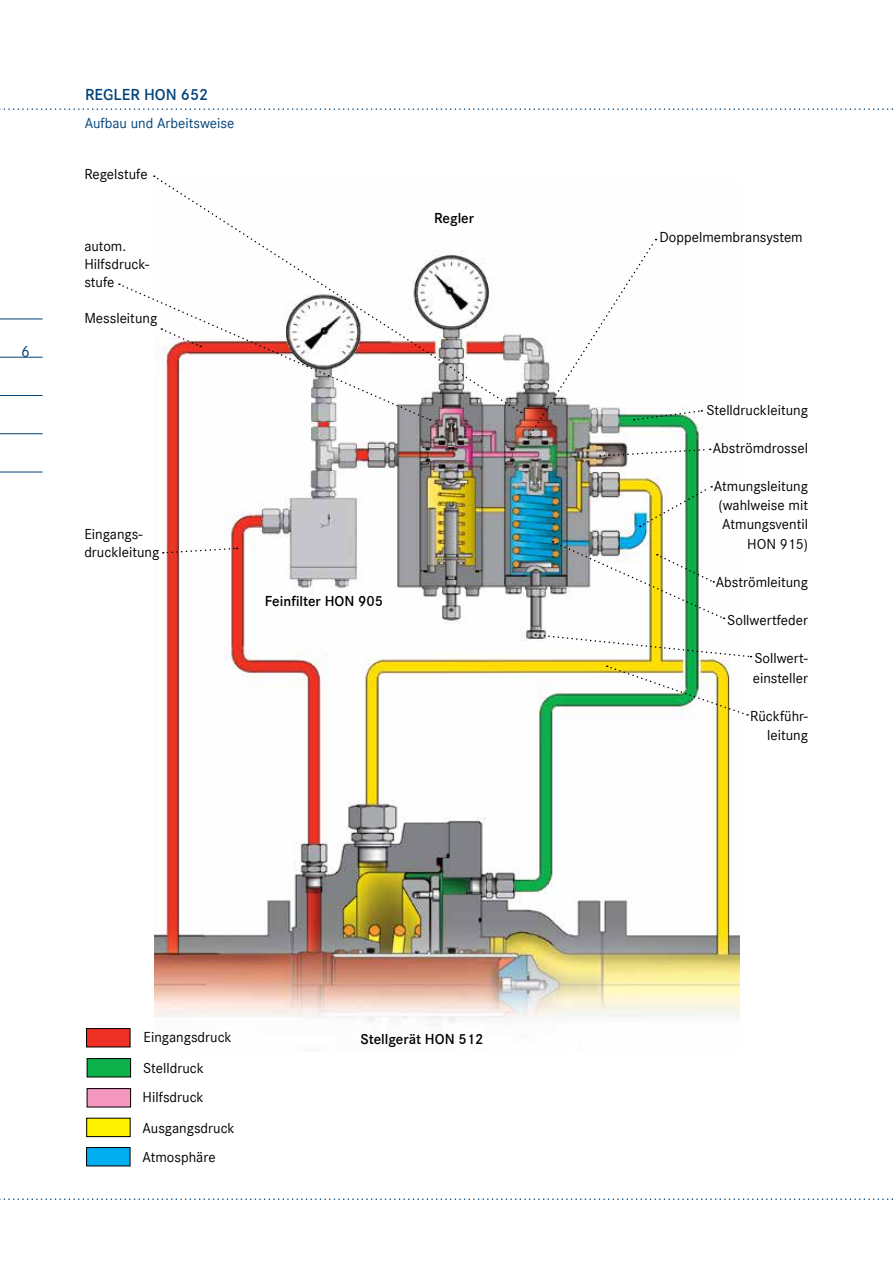
<style>
.page{position:relative;width:893px;height:1263px;background:#fff}
.page>*{position:absolute;margin:0;border:0;box-sizing:border-box;transform-origin:0 0}
.t1{font:700 16.5px "Corporate S";color:#00427a}
.t2{font:16.5px "Corporate S";color:#00427a}
.t3{font:15px/19.2px "Corporate S";color:#000}
.t4{font:700 15px "Corporate S";color:#000}
.t5{font:15px "Corporate S";color:#00427a}
</style>
<div class="page">
<hr style="left:0;top:319px;width:43px;height:1px;background:#00427a">
<hr style="left:0;top:357px;width:43px;height:1px;background:#00427a">
<hr style="left:0;top:395px;width:43px;height:1px;background:#00427a">
<hr style="left:0;top:433px;width:43px;height:1px;background:#00427a">
<hr style="left:0;top:472px;width:43px;height:1px;background:#00427a">
<svg style="left:0;top:108px;width:893px;height:2px"></svg>
<svg style="left:0;top:1198px;width:893px;height:2px"></svg>
<img style="left:154px;top:238px;width:585px;height:784px">
<div style="left:87px;top:1028px;width:43px;height:19px;background:#ee3124"></div>
<div style="left:86px;top:1028px;width:44px;height:19px;border:1px solid #000"></div>
<div style="left:87px;top:1058px;width:44px;height:19px;background:#0db14b"></div>
<div style="left:87px;top:1058px;width:44px;height:19px;border:1px solid #000"></div>
<div style="left:87px;top:1088px;width:44px;height:19px;background:#f498c0"></div>
<div style="left:87px;top:1088px;width:44px;height:19px;border:1px solid #000"></div>
<div style="left:87px;top:1118px;width:43px;height:18px;background:#fff200"></div>
<div style="left:86px;top:1118px;width:45px;height:19px;border:1px solid #000"></div>
<div style="left:87px;top:1147px;width:43px;height:19px;background:#00aeef"></div>
<div style="left:86px;top:1147px;width:44px;height:19px;border:1px solid #000"></div>
<svg style="left:156px;top:178px;width:365px;height:235px"></svg>
<svg style="left:119px;top:284px;width:312px;height:137px"></svg>
<svg style="left:163px;top:547px;width:75px;height:7px"></svg>
<svg style="left:640px;top:486px;width:72px;height:41px"></svg>
<svg style="left:553px;top:541px;width:172px;height:78px"></svg>
<svg style="left:521px;top:239px;width:190px;height:218px"></svg>
<svg style="left:535px;top:634px;width:216px;height:24px"></svg>
<img style="left:607px;top:665px;width:141px;height:51px">
<p class="t2" style="left:21px;top:340px;width:10px">6</p>
<p class="t1" style="left:85px;top:83px;width:125px">Regler HON 652</p>
<p class="t5" style="left:85px;top:112px;width:151px">Aufbau und Arbeitsweise</p>
<p class="t3" style="left:84px;top:163px;width:65px">Regelstufe</p>
<p class="t3" style="left:84px;top:236px;width:66px;line-height:18px">autom.<br>Hilfsdruck&shy;stufe</p>
<p class="t3" style="left:84px;top:307px;width:74px">Messleitung</p>
<p class="t4" style="left:434px;top:207px;width:41px">Regler</p>
<p class="t3" style="left:84px;top:524px;width:77px;line-height:18px">Eingangs&shy;druckleitung</p>
<p class="t4" style="left:265px;top:590px;width:120px">Feinfilter HON 905</p>
<p class="t3" style="left:143px;top:1020px;width:90px;line-height:31.2px">Eingangsdruck<br>Stelldruck</p>
<p class="t3" style="left:143px;top:1086px;width:63px">Hilfsdruck</p>
<p class="t3" style="left:143px;top:1117px;width:94px">Ausgangsdruck</p>
<p class="t3" style="left:143px;top:1146px;width:75px">Atmosphäre</p>
<p class="t4" style="left:360px;top:1028px;width:125px">Stellgerät HON 512</p>
<p class="t3" style="left:659px;top:227px;width:145px">Doppelmembransystem</p>
<p class="t3" style="left:706px;top:399px;width:103px">Stelldruckleitung</p>
<p class="t3" style="left:713px;top:437px;width:97px">Abströmdrossel</p>
<p class="t3" style="left:714px;top:475px;width:96px;text-align:right">Atmungsleitung (wahlweise mit<br>Atmungsventil<br>HON 915)</p>
<p class="t3" style="left:716px;top:571px;width:94px">Abströmleitung</p>
<p class="t3" style="left:727px;top:609px;width:82px">Sollwertfeder</p>
<p class="t3" style="left:753px;top:648px;width:57px">Sollwert&shy;einsteller</p>
<p class="t3" style="left:750px;top:705px;width:59px;text-align:right">Rückführ&shy;leitung</p>
</div>
